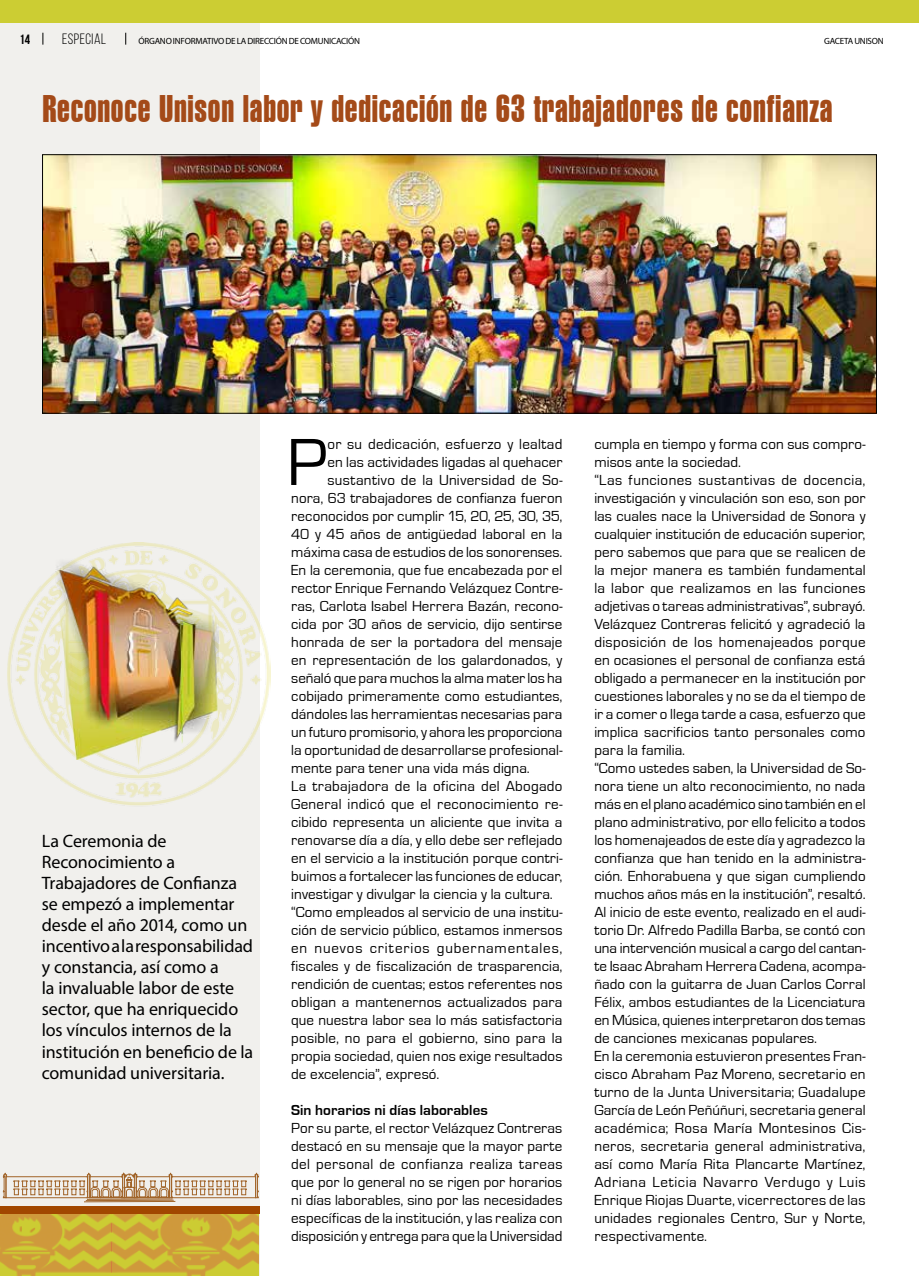
<style>
.page{position:relative;width:919px;height:1276px;background:#fff}
.page>*{position:absolute;margin:0;border:0;box-sizing:border-box;transform-origin:0 0}
.t1{font:69px "Eurostile";color:#000}
.t2{font:37.5px "Swiss 911 BT Extra Compressed";letter-spacing:.02em;color:#a44a18}
.t3{font:18px/21px "Myriad Pro";letter-spacing:-.01em;color:#000}
.t4{font:15px/18px "Eurostile";letter-spacing:.01em;color:#000;text-align:justify}
.t5{font:15px "Eurostile";letter-spacing:.06em;color:#000}
.t6{font:700 15px "Eurostile";letter-spacing:.005em;color:#000}
.t7{font:15px "Bebas Neue";letter-spacing:.035em;color:#000}
.t8{font:700 13.5px "Bebas Neue";color:#000}
.t9{font:9px "Myriad Pro";letter-spacing:-.02em;color:#000}
</style>
<div class="page">
<hr style="left:918px;top:963px;width:1px;height:313px;background:#eab500">
<div style="left:0;top:22px;width:259px;height:1254px;background:#f1f0ed"></div>
<svg style="left:43px;top:33px;width:1px;height:12px"></svg>
<svg style="left:125px;top:33px;width:1px;height:12px"></svg>
<img style="left:44px;top:156px;width:830px;height:256px">
<div style="left:42px;top:154px;width:834px;height:260px;border:1px solid #000"></div>
<div style="left:0;top:0;width:918px;height:23px;background:#cccd33"></div>
<img style="left:7px;top:542px;width:263px;height:269px">
<div style="left:0;top:1206px;width:259px;height:8px;background:#a14700"></div>
<img style="left:52px;top:557px;width:166px;height:203px">
<img style="left:0;top:1214px;width:258px;height:61px">
<hr style="left:86px;top:1200px;width:88px;height:1px;background:#a16429">
<hr style="left:87px;top:1198px;width:85px;height:1px;background:#a16429">
<hr style="left:84px;top:1201px;width:91px;height:1px;background:#a16429">
<svg style="left:3px;top:1172px;width:256px;height:26px"></svg>
<div style="left:171px;top:1176px;width:85px;height:22px;border:1px solid #a16429"></div>
<p class="t8" style="left:20px;top:32px;width:12px">14</p>
<p class="t7" style="left:62px;top:31px;width:45px">ESPECIAL</p>
<p class="t9" style="left:138px;top:36px;width:223px">ÓRGANO INFORMATIVO DE LA DIRECCIÓN DE COMUNICACIÓN</p>
<p class="t9" style="left:824px;top:36px;width:61px">GACETA UNISON</p>
<h2 class="t2" style="left:43px;top:88px;width:791px">Reconoce Unison labor y dedicación de 63 trabajadores de confianza</h2>
<p class="t3" style="left:42px;top:830px;width:213px">La Ceremonia de<br>Reconocimiento a<br>Trabajadores de Confianza se empezó a implementar desde el año 2014, como un incentivo a la responsabilidad y constancia, así como a<br>la invaluable labor de este sector, que ha enriquecido los vínculos internos de la institución en beneficio de la comunidad universitaria.</p>
<h1 class="t1" style="left:287px;top:425px;width:42px">P</h1>
<p class="t4" style="left:327px;top:435px;width:236px">or su dedicación, esfuerzo y lealtad</p>
<p class="t4" style="left:327px;top:453px;width:236px">en las actividades ligadas al quehacer</p>
<p class="t4" style="left:327px;top:471px;width:236px">sustantivo de la Universidad de So-</p>
<p class="t4" style="left:291px;top:489px;width:273px">nora, 63 trabajadores de confianza fueron</p>
<p class="t4" style="left:291px;top:507px;width:273px">reconocidos por cumplir 15, 20, 25, 30, 35,</p>
<p class="t4" style="left:291px;top:525px;width:273px">40 y 45 años de antigüedad laboral en la</p>
<p class="t4" style="left:291px;top:543px;width:273px">máxima casa de estudios de los sonorenses.</p>
<p class="t4" style="left:291px;top:561px;width:273px">En la ceremonia, que fue encabezada por el</p>
<p class="t4" style="left:291px;top:579px;width:273px">rector Enrique Fernando Velázquez Contre-</p>
<p class="t4" style="left:291px;top:597px;width:273px">ras, Carlota Isabel Herrera Bazán, recono-</p>
<p class="t4" style="left:291px;top:615px;width:273px">cida por 30 años de servicio, dijo sentirse</p>
<p class="t4" style="left:291px;top:633px;width:273px">honrada de ser la portadora del mensaje</p>
<p class="t4" style="left:291px;top:651px;width:273px">en representación de los galardonados, y</p>
<p class="t4" style="left:291px;top:669px;width:273px">señaló que para muchos la alma mater los ha</p>
<p class="t4" style="left:291px;top:687px;width:273px">cobijado primeramente como estudiantes,</p>
<p class="t4" style="left:291px;top:705px;width:273px">dándoles las herramientas necesarias para</p>
<p class="t4" style="left:291px;top:723px;width:273px">un futuro promisorio, y ahora les proporciona</p>
<p class="t4" style="left:291px;top:741px;width:273px">la oportunidad de desarrollarse profesional-</p>
<p class="t4" style="left:291px;top:759px;width:240px">mente para tener una vida más digna.</p>
<p class="t4" style="left:291px;top:777px;width:273px">La trabajadora de la oficina del Abogado</p>
<p class="t4" style="left:291px;top:795px;width:273px">General indicó que el reconocimiento re-</p>
<p class="t4" style="left:291px;top:813px;width:273px">cibido representa un aliciente que invita a</p>
<p class="t4" style="left:291px;top:831px;width:273px">renovarse día a día, y ello debe ser reflejado</p>
<p class="t4" style="left:291px;top:849px;width:273px">en el servicio a la institución porque contri-</p>
<p class="t4" style="left:291px;top:867px;width:273px">buimos a fortalecer las funciones de educar,</p>
<p class="t4" style="left:291px;top:885px;width:263px">investigar y divulgar la ciencia y la cultura.</p>
<p class="t4" style="left:291px;top:903px;width:273px">“Como empleados al servicio de una institu-</p>
<p class="t4" style="left:291px;top:921px;width:273px">ción de servicio público, estamos inmersos</p>
<p class="t5" style="left:291px;top:940px;width:273px">en nuevos criterios gubernamentales,</p>
<p class="t4" style="left:291px;top:957px;width:273px">fiscales y de fiscalización de trasparencia,</p>
<p class="t4" style="left:291px;top:975px;width:273px">rendición de cuentas; estos referentes nos</p>
<p class="t4" style="left:291px;top:993px;width:273px">obligan a mantenernos actualizados para</p>
<p class="t4" style="left:291px;top:1011px;width:273px">que nuestra labor sea lo más satisfactoria</p>
<p class="t4" style="left:291px;top:1029px;width:273px">posible, no para el gobierno, sino para la</p>
<p class="t4" style="left:291px;top:1047px;width:273px">propia sociedad, quien nos exige resultados</p>
<p class="t4" style="left:291px;top:1065px;width:149px">de excelencia”, expresó.</p>
<p class="t6" style="left:291px;top:1102px;width:198px">Sin horarios ni días laborables</p>
<p class="t4" style="left:291px;top:1119px;width:273px">Por su parte, el rector Velázquez Contreras destacó en su mensaje que la mayor parte del personal de confianza realiza tareas que por lo general no se rigen por horarios ni días laborables, sino por las necesidades específicas de la institución, y las realiza con disposición y entrega para que la Universidad</p>
<p class="t4" style="left:594px;top:435px;width:273px;text-align:left">cumpla en tiempo y forma con sus compro&shy;misos ante la sociedad.<br>“Las funciones sustantivas de docencia, investigación y vinculación son eso, son por las cuales nace la Universidad de Sonora y cualquier institución de educación superior, pero sabemos que para que se realicen de la mejor manera es también fundamental la labor que realizamos en las funciones adjetivas o tareas administrativas”, subrayó.<br>Velázquez Contreras felicitó y agradeció la disposición de los homenajeados porque en ocasiones el personal de confianza está obligado a permanecer en la institución por cuestiones laborales y no se da el tiempo de ir a comer o llega tarde a casa, esfuerzo que implica sacrificios tanto personales como para la familia.<br>“Como ustedes saben, la Universidad de So&shy;nora tiene un alto reconocimiento, no nada más en el plano académico sino también en el plano administrativo, por ello felicito a todos los homenajeados de este día y agradezco la confianza que han tenido en la administra&shy;ción. Enhorabuena y que sigan cumpliendo muchos años más en la institución”, resaltó.<br>Al inicio de este evento, realizado en el audi&shy;torio Dr. Alfredo Padilla Barba, se contó con una intervención musical a cargo del cantan&shy;te Isaac Abraham Herrera Cadena, acompa&shy;ñado con la guitarra de Juan Carlos Corral Félix, ambos estudiantes de la Licenciatura en Música, quienes interpretaron dos temas de canciones mexicanas populares.<br>En la ceremonia estuvieron presentes Fran&shy;cisco Abraham Paz Moreno, secretario en turno de la Junta Universitaria; Guadalupe García de León Peñúñuri, secretaria general académica; Rosa María Montesinos Cis&shy;neros, secretaria general administrativa, así como María Rita Plancarte Martínez, Adriana Leticia Navarro Verdugo y Luis Enrique Riojas Duarte, vicerrectores de las unidades regionales Centro, Sur y Norte, respectivamente.</p>
</div>
